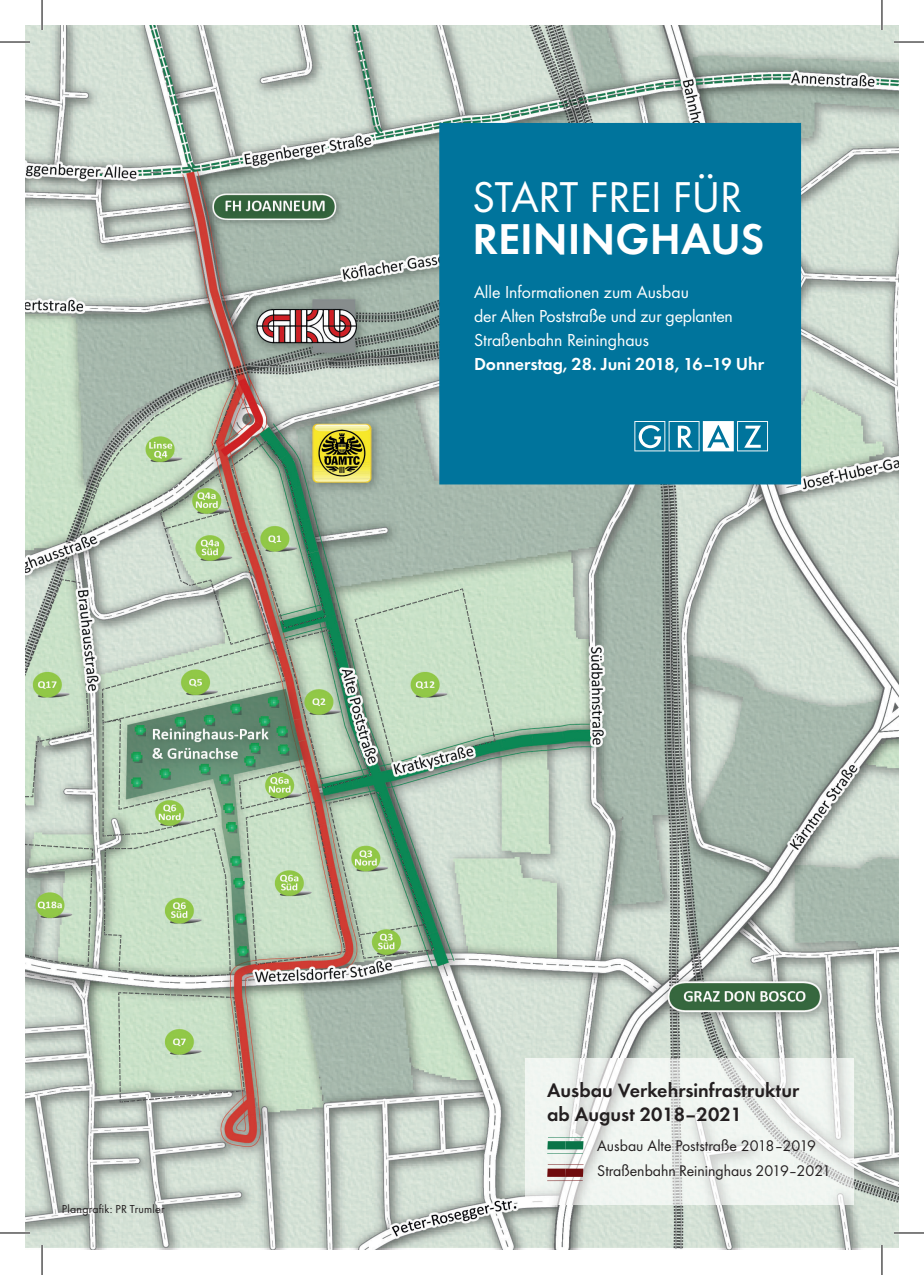
<style>
.page{position:relative;width:924px;height:1275px;background:#fff}
.page>*{position:absolute;margin:0;border:0;box-sizing:border-box;transform-origin:0 0}
.t1{font:44.8px "Futura Boo";color:#fff}
.t2{font:44.8px "Futura Dem";color:#fff}
.t3{font:20px/24px "Futura Dem";color:#231f20}
.t4{font:18px/24px "Futura Boo";color:#fff}
.t5{font:18px "Futura Dem";letter-spacing:-.005em;color:#fff}
.t6{font:16px/24.8px "Futura Boo";color:#231f20}
.t7{font:12px "Futura Boo";letter-spacing:.02em;color:#231f20}
</style>
<div class="page">
<img style="left:25px;top:25px;width:873px;height:1225px">
<div style="left:439px;top:123px;width:361px;height:361px;background:#00749c"></div>
<svg style="left:634px;top:421px;width:133px;height:30px"></svg>
<img style="left:525px;top:1058px;width:328px;height:146px">
<div style="left:565px;top:1141px;width:18px;height:8px;background:#0a7448"></div>
<div style="left:547px;top:1141px;width:18px;height:8px;background:#0a7448"></div>
<svg style="left:547px;top:1153px;width:35px;height:1px"></svg>
<svg style="left:547px;top:1137px;width:36px;height:1px"></svg>
<div style="left:565px;top:1168px;width:18px;height:8px;background:#6f0c0e"></div>
<div style="left:547px;top:1168px;width:18px;height:8px;background:#6f0c0e"></div>
<hr style="left:547px;top:1180px;width:35px;height:1px;background:#6f0c0e">
<svg style="left:547px;top:1164px;width:36px;height:1px"></svg>
<hr style="left:0;top:41px;width:30px;height:2px;background:#fff">
<hr style="left:893px;top:41px;width:30px;height:2px;background:#fff">
<hr style="left:0;top:1231px;width:30px;height:3px;background:#fff">
<hr style="left:893px;top:1231px;width:30px;height:3px;background:#fff">
<hr style="left:41px;top:0;width:2px;height:30px;background:#fff">
<hr style="left:41px;top:1245px;width:2px;height:30px;background:#fff">
<hr style="left:880px;top:0;width:2px;height:30px;background:#fff">
<hr style="left:880px;top:1245px;width:2px;height:30px;background:#fff">
<hr style="left:0;top:42px;width:30px;height:1px;background:#000">
<hr style="left:893px;top:42px;width:30px;height:1px;background:#000">
<hr style="left:0;top:1232px;width:30px;height:1px;background:#000">
<hr style="left:893px;top:1232px;width:30px;height:1px;background:#000">
<hr style="left:42px;top:0;width:1px;height:30px;background:#000">
<hr style="left:42px;top:1245px;width:1px;height:30px;background:#000">
<hr style="left:881px;top:0;width:1px;height:30px;background:#000">
<hr style="left:881px;top:1245px;width:1px;height:30px;background:#000">
<p class="t7" style="left:62px;top:1201px;width:104px">Plangrafik: PR Trumler</p>
<h1 class="t1" style="left:472px;top:166px;width:271px">START FREI FÜR</h1>
<h1 class="t2" style="left:472px;top:206px;width:293px">REININGHAUS</h1>
<p class="t4" style="left:474px;top:279px;width:260px">Alle Informationen zum Ausbau<br>der Alten Poststraße und zur geplanten<br>Straßenbahn Reininghaus</p>
<p class="t5" style="left:474px;top:350px;width:291px">Donnerstag, 28. Juni 2018, 16–19 Uhr</p>
<p class="t3" style="left:547px;top:1076px;width:253px">Ausbau Verkehrsinfrastruktur ab August 2018–2021</p>
<p class="t6" style="left:597px;top:1132px;width:235px">Ausbau Alte Poststraße 2018–2019<br>Straßenbahn Reininghaus 2019–2021</p>
</div>
